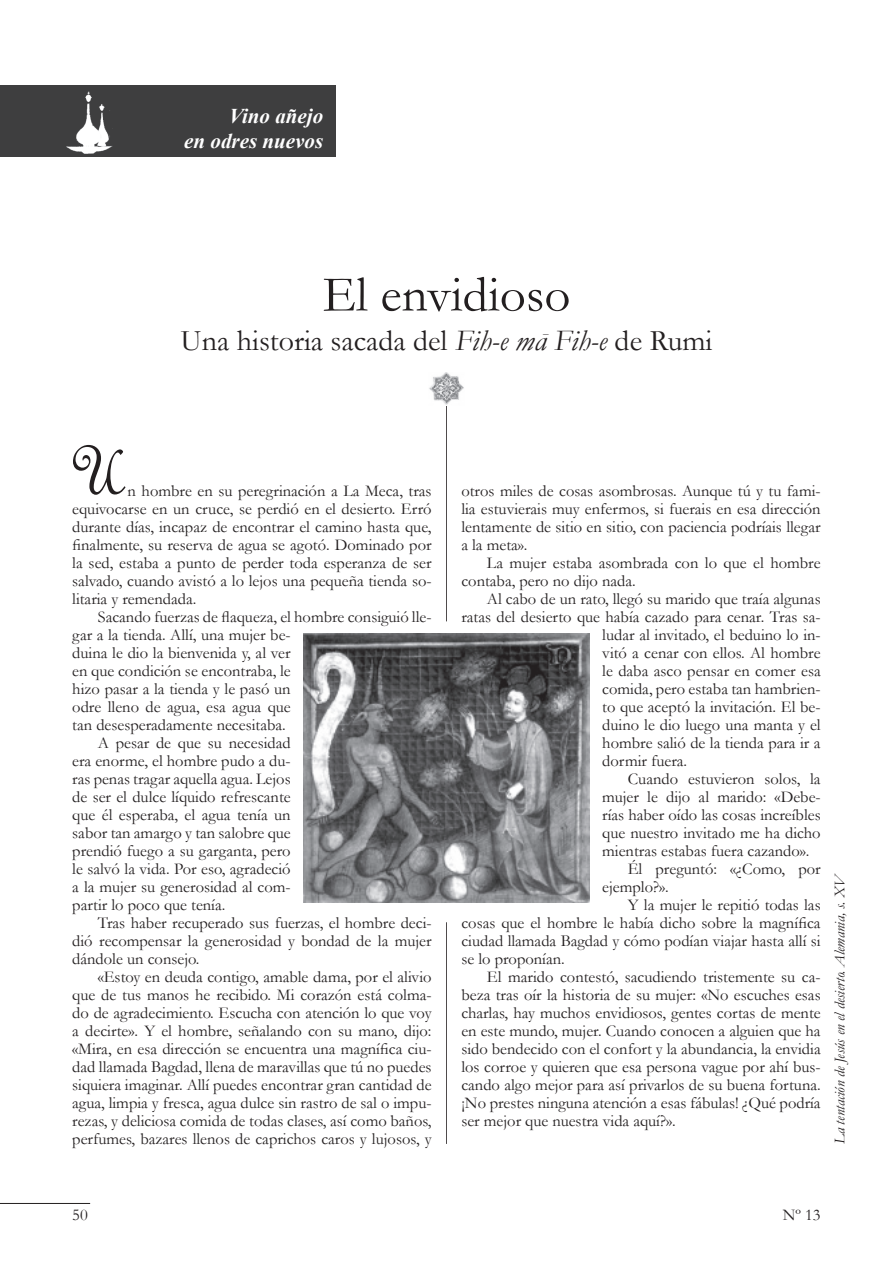
<style>
.page{position:relative;width:893px;height:1263px;background:#fff}
.page>*{position:absolute;margin:0;border:0;box-sizing:border-box;transform-origin:0 0}
.Indd_Texto_Cita_parr{font:75px "French Script";color:#231f20}
.Indd_Título_de_artíc{font:51px "Garamond";color:#231f20}
.Indd_Título__Sub_tít{font:30px "Garamond";color:#231f20}
.t1{font:italic 700 21px "Times New Roman";color:#fff}
.Indd_Texto_Normal{font:16.5px/18px "Garamond";color:#231f20;text-align:justify}
.Indd_Texto_Normal-2{font:italic 15px "Garamond";color:#231f20}
.s1{font-style:italic}
</style>
<div class="page">
<hr style="left:0;top:1203px;width:90px;height:1px;background:#231f20">
<div style="left:0;top:85px;width:336px;height:71px;background:#3e3e3f"></div>
<img style="left:67px;top:91px;width:45px;height:62px">
<hr style="left:446px;top:405px;width:1px;height:216px;background:#231f20">
<img style="left:429px;top:373px;width:35px;height:32px">
<hr style="left:446px;top:922px;width:1px;height:222px;background:#231f20">
<img style="left:303px;top:634px;width:286px;height:269px">
<p class="t1" style="left:229px;top:101px;width:95px">Vino añejo</p>
<p class="t1" style="left:184px;top:126px;width:140px">en odres nuevos</p>
<p class="Indd_Título_de_artíc" style="left:323px;top:260px;width:249px">El envidioso</p>
<p class="Indd_Título__Sub_tít" style="left:181px;top:320px;width:533px">Una historia sacada del <span class="s1">Fih-e mā Fih-e</span> de Rumi</p>
<p class="Indd_Texto_Cita_parr" style="left:68px;top:425px;width:57px">U</p>
<p class="Indd_Texto_Normal" style="left:72px;top:481px;width:361px;text-indent:55px">n hombre en su peregrinación a La Meca, tras equivocarse en un cruce, se perdió en el desierto. Erró durante días, incapaz de encontrar el camino hasta que, finalmente, su reserva de agua se agotó. Dominado por la sed, estaba a punto de perder toda esperanza de ser salvado, cuando avistó a lo lejos una pequeña tienda so&shy;litaria y remendada.</p>
<p class="Indd_Texto_Normal" style="left:72px;top:607px;width:361px;text-align:left;text-indent:26px">Sacando fuerzas de flaqueza, el hombre consiguió lle&shy;gar a la tienda. Allí, una mujer be-<br>duina le dio la bienvenida y, al ver<br>en que condición se encontraba, le<br>hizo pasar a la tienda y le pasó un<br>odre lleno de agua, esa agua que<br>tan desesperadamente necesitaba.</p>
<p class="Indd_Texto_Normal" style="left:72px;top:733px;width:220px;text-indent:26px">A pesar de que su necesidad era enorme, el hombre pudo a du&shy;ras penas tragar aquella agua. Lejos de ser el dulce líquido refrescante que él esperaba, el agua tenía un sabor tan amargo y tan salobre que prendió fuego a su garganta, pero le salvó la vida. Por eso, agradeció a la mujer su generosidad al com&shy;partir lo poco que tenía.</p>
<p class="Indd_Texto_Normal" style="left:72px;top:913px;width:361px;text-indent:26px">Tras haber recuperado sus fuerzas, el hombre deci&shy;dió recompensar la generosidad y bondad de la mujer dándole un consejo.</p>
<p class="Indd_Texto_Normal" style="left:72px;top:967px;width:361px;text-indent:26px">«Estoy en deuda contigo, amable dama, por el alivio que de tus manos he recibido. Mi corazón está colma&shy;do de agradecimiento. Escucha con atención lo que voy a decirte». Y el hombre, señalando con su mano, dijo: «Mira, en esa dirección se encuentra una magnífica ciu&shy;dad llamada Bagdad, llena de maravillas que tú no puedes siquiera imaginar. Allí puedes encontrar gran cantidad de agua, limpia y fresca, agua dulce sin rastro de sal o impu&shy;rezas, y deliciosa comida de todas clases, así como baños, perfumes, bazares llenos de caprichos caros y lujosos, y</p>
<p class="Indd_Texto_Normal" style="left:461px;top:481px;width:361px">otros miles de cosas asombrosas. Aunque tú y tu fami&shy;lia estuvierais muy enfermos, si fuerais en esa dirección lentamente de sitio en sitio, con paciencia podríais llegar a la meta».</p>
<p class="Indd_Texto_Normal" style="left:461px;top:553px;width:361px;text-indent:26px">La mujer estaba asombrada con lo que el hombre contaba, pero no dijo nada.</p>
<p class="Indd_Texto_Normal" style="left:487px;top:589px;width:335px">Al cabo de un rato, llegó su marido que traía algunas</p>
<p class="Indd_Texto_Normal" style="left:461px;top:607px;width:361px">ratas del desierto que había cazado para cenar. Tras sa-</p>
<p class="Indd_Texto_Normal" style="left:602px;top:625px;width:220px">ludar al invitado, el beduino lo in-</p>
<p class="Indd_Texto_Normal" style="left:602px;top:643px;width:220px">vitó a cenar con ellos. Al hombre</p>
<p class="Indd_Texto_Normal" style="left:602px;top:661px;width:220px">le daba asco pensar en comer esa</p>
<p class="Indd_Texto_Normal" style="left:602px;top:679px;width:220px">comida, pero estaba tan hambrien-</p>
<p class="Indd_Texto_Normal" style="left:602px;top:697px;width:220px">to que aceptó la invitación. El be-</p>
<p class="Indd_Texto_Normal" style="left:602px;top:715px;width:220px">duino le dio luego una manta y el</p>
<p class="Indd_Texto_Normal" style="left:602px;top:733px;width:220px">hombre salió de la tienda para ir a</p>
<p class="Indd_Texto_Normal" style="left:602px;top:751px;width:87px">dormir fuera.</p>
<p class="Indd_Texto_Normal" style="left:602px;top:769px;width:220px;text-indent:26px">Cuando estuvieron solos, la mujer le dijo al marido: «Debe&shy;rías haber oído las cosas increíbles que nuestro invitado me ha dicho mientras estabas fuera cazando».</p>
<p class="Indd_Texto_Normal" style="left:602px;top:859px;width:220px;text-indent:26px">Él preguntó: «¿Como, por ejemplo?».</p>
<p class="Indd_Texto_Normal" style="left:461px;top:895px;width:361px;text-indent:166px">Y la mujer le repitió todas las cosas que el hombre le había dicho sobre la magnífica ciudad llamada Bagdad y cómo podían viajar hasta allí si se lo proponían.</p>
<p class="Indd_Texto_Normal" style="left:461px;top:967px;width:361px;text-indent:26px">El marido contestó, sacudiendo tristemente su ca&shy;beza tras oír la historia de su mujer: «No escuches esas charlas, hay muchos envidiosos, gentes cortas de mente en este mundo, mujer. Cuando conocen a alguien que ha sido bendecido con el confort y la abundancia, la envidia los corroe y quieren que esa persona vague por ahí bus&shy;cando algo mejor para así privarlos de su buena fortuna. ¡No prestes ninguna atención a esas fábulas! ¿Qué podría ser mejor que nuestra vida aquí?».</p>
<p class="Indd_Texto_Normal-2" style="left:830px;top:1144px;width:272px;rotate:-90deg">La tentación de Jesús en el desierto. Alemania, s. XV</p>
<p class="Indd_Texto_Normal" style="left:72px;top:1206px;width:17px">50</p>
<p class="Indd_Texto_Normal" style="left:783px;top:1206px;width:39px">Nº 13</p>
</div>
